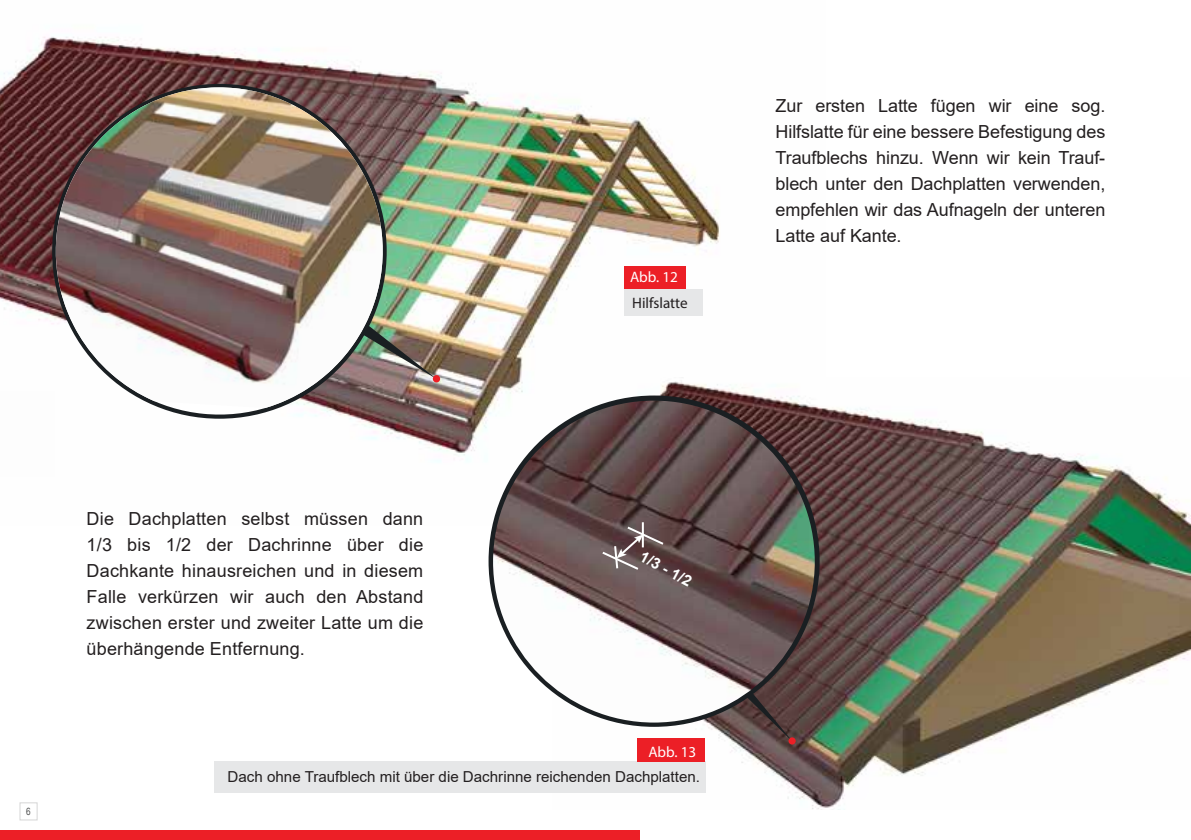
<style>
.page{position:relative;width:1191px;height:840px;background:#fff}
.page>*{position:absolute;margin:0;border:0;box-sizing:border-box;transform-origin:0 0}
.t1{font:18px/26px "Arial";letter-spacing:.005em;color:#231f20;text-align:justify}
.t2{font:700 15.4px "Arial";color:#fff}
.t3{font:15.2px "Arial";color:#231f20}
.t4{font:15.2px "Myriad Pro";color:#fff}
.t5{font:15.2px "Myriad Pro";color:#231f20}
.t6{font:10px "Arial Narrow";color:#4f5050}
</style>
<div class="page">
<img style="left:0;top:36px;width:720px;height:426px">
<img style="left:391px;top:284px;width:46px;height:95px">
<svg style="left:48px;top:79px;width:343px;height:343px"></svg>
<img style="left:49px;top:87px;width:342px;height:321px">
<div style="left:624px;top:266px;width:61px;height:23px;background:#ec1f26"></div>
<div style="left:624px;top:289px;width:79px;height:27px;background:#e6e7e8"></div>
<div style="left:433px;top:375px;width:7px;height:7px;background:#ec1f26;border-radius:50%"></div>
<img style="left:552px;top:377px;width:639px;height:432px">
<svg style="left:699px;top:650px;width:94px;height:92px"></svg>
<div style="left:788px;top:737px;width:7px;height:7px;background:#ec1f26;border-radius:50%"></div>
<svg style="left:488px;top:395px;width:331px;height:331px;fill:#1a1f22"></svg>
<img style="left:493px;top:400px;width:321px;height:322px;border-radius:161px">
<svg style="left:600px;top:524px;width:65px;height:47px"></svg>
<hr style="left:642px;top:522px;width:2px;height:25px;background:#fff">
<div style="left:214px;top:761px;width:491px;height:31px;background:#e6e7e8"></div>
<div style="left:638px;top:738px;width:67px;height:23px;background:#ec1f26"></div>
<div style="left:0;top:829px;width:640px;height:10px;background:#ec1f26"></div>
<div style="left:20px;top:802px;width:17px;height:17px;background:#fff;border:1px solid #d6d6d6"></div>
<p class="t4" style="left:630px;top:268px;width:49px">Abb. 12</p>
<p class="t5" style="left:632px;top:293px;width:57px">Hilfslatte</p>
<p class="t1" style="left:775px;top:92px;width:331px">Zur ersten Latte fügen wir eine sog.<br>Hilfslatte für eine bessere Befestigung des Traufblechs hinzu. Wenn wir kein Trauf&shy;blech unter den Dachplatten verwenden, empfehlen wir das Aufnageln der unteren Latte auf Kante.</p>
<p class="t6" style="left:26px;top:803px;width:6px">6</p>
<p class="t1" style="left:87px;top:505px;width:338px">Die Dachplatten selbst müssen dann 1/3 bis 1/2 der Dachrinne über die Dachkante hinausreichen und in diesem Falle verkürzen wir auch den Abstand zwischen erster und zweiter Latte um die überhängende Entfernung.</p>
<p class="t2" style="left:646px;top:545px;width:58px;rotate:28deg">1/3 - 1/2</p>
<p class="t4" style="left:648px;top:741px;width:49px">Abb. 13</p>
<p class="t3" style="left:228px;top:766px;width:474px">Dach ohne Traufblech mit über die Dachrinne reichenden Dachplatten.</p>
</div>
